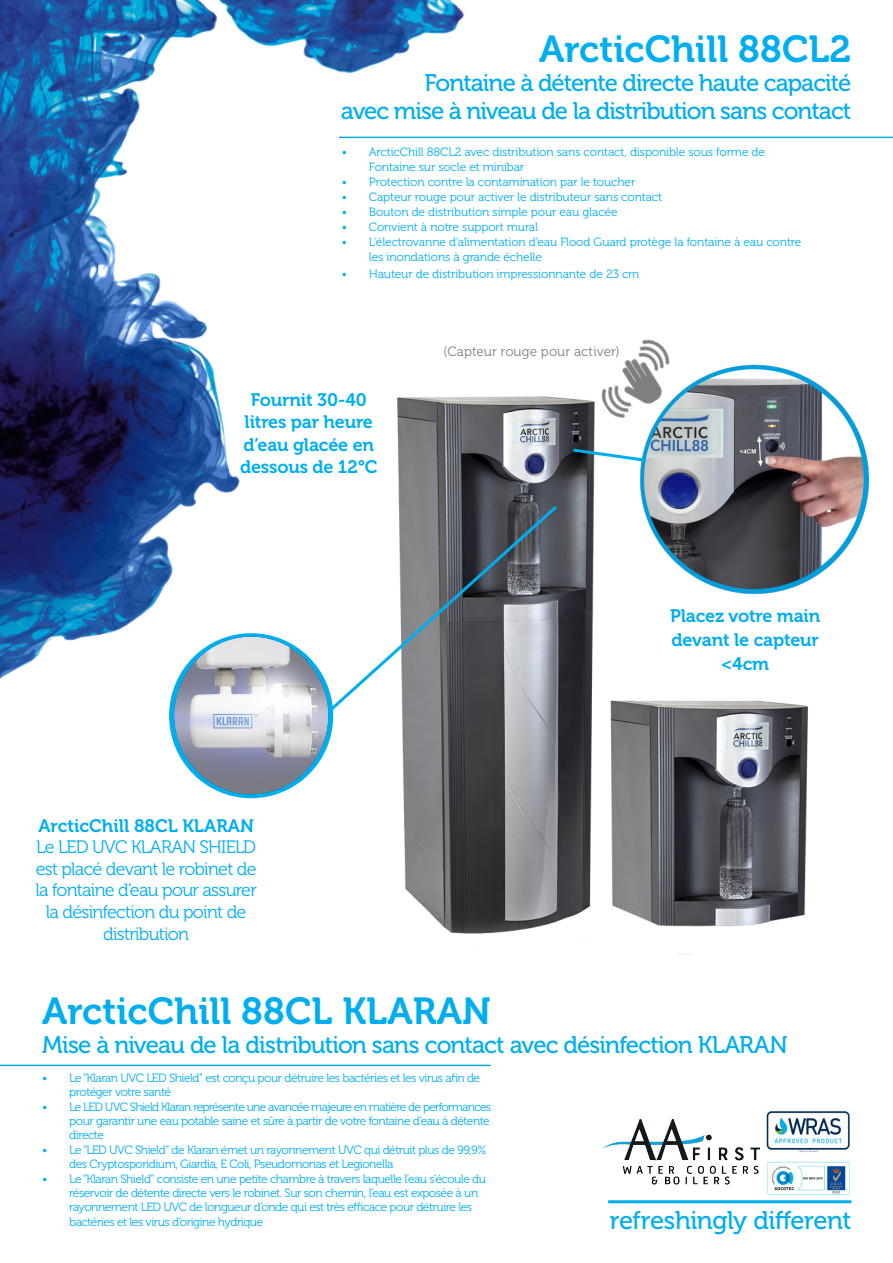
<style>
.page{position:relative;width:893px;height:1263px;background:#fff}
.page>*{position:absolute;margin:0;border:0;box-sizing:border-box;transform-origin:0 0}
.t1{font:37.5px "Museo 700";color:#00aeef}
.t2{font:25.5px "Museo 500";letter-spacing:-.02em;color:#00aeef}
.t3{font:24px "Museo 500";letter-spacing:-.04em;color:#00aeef}
.t4{font:18px/21.6px "Museo 300";letter-spacing:-.04em;color:#00aeef;text-align:center}
.t5{font:18px/22.5px "Museo 700";letter-spacing:-.01em;color:#00aeef;text-align:center}
.t6{font:13.5px "Museo 300";letter-spacing:.005em;color:#808080}
.t7{font:12px/14.4px "Museo 300";letter-spacing:-.04em;color:#00aeef}
.t8{font:12px/15px "Museo 300";letter-spacing:-.01em;color:#00aeef}
.s1{font-family:"Museo 700"}
</style>
<div class="page">
<img style="left:0;top:0;width:480px;height:679px">
<img style="left:348px;top:330px;width:460px;height:625px">
<img style="left:612px;top:330px;width:257px;height:290px">
<img style="left:585px;top:330px;width:104px;height:95px">
<hr style="left:608px;top:1200px;width:243px;height:3px;background:#00aeef">
<img style="left:604px;top:1120px;width:156px;height:65px">
<hr style="left:0;top:1065px;width:491px;height:1px;background:#08aadf">
<img style="left:766px;top:1111px;width:84px;height:42px">
<img style="left:767px;top:1161px;width:83px;height:34px">
<hr style="left:339px;top:137px;width:554px;height:1px;background:#08aadf">
<img style="left:139px;top:597px;width:247px;height:217px">
<svg style="left:327px;top:503px;width:233px;height:211px"></svg>
<svg style="left:570px;top:447px;width:77px;height:16px"></svg>
<p class="t1" style="left:539px;top:28px;width:314px">ArcticChill 88CL2</p>
<p class="t3" style="left:424px;top:69px;width:428px">Fontaine à détente directe haute capacité</p>
<p class="t3" style="left:341px;top:98px;width:512px">avec mise à niveau de la distribution sans contact</p>
<p class="t8" style="left:369px;top:145px;width:398px;text-indent:-27px">• ArcticChill 88CL2 avec distribution sans contact, disponible sous forme de<br>Fontaine sur socle et minibar</p>
<p class="t8" style="left:342px;top:175px;width:295px">• Protection contre la contamination par le toucher</p>
<p class="t8" style="left:342px;top:190px;width:322px">• Capteur rouge pour activer le distributeur sans contact</p>
<p class="t8" style="left:342px;top:205px;width:277px">• Bouton de distribution simple pour eau glacée</p>
<p class="t8" style="left:342px;top:220px;width:198px">• Convient à notre support mural</p>
<p class="t8" style="left:369px;top:235px;width:434px;text-indent:-27px">• L’électrovanne d’alimentation d’eau Flood Guard protège la fontaine à eau contre les inondations à grande échelle</p>
<p class="t8" style="left:342px;top:266px;width:299px">• Hauteur de distribution impressionnante de 23 cm</p>
<p class="t5" style="left:240px;top:388px;width:139px">Fournit 30-40 litres par heure d’eau glacée en dessous de 12°C</p>
<p class="t4" style="left:35px;top:815px;width:223px"><span class="s1">ArcticChill 88CL KLARAN<br></span>Le LED UVC KLARAN SHIELD est placé devant le robinet de la fontaine d’eau pour assurer la désinfection du point de distribution</p>
<p class="t6" style="left:444px;top:344px;width:178px">(Capteur rouge pour activer)</p>
<p class="t5" style="left:670px;top:604px;width:152px;line-height:24px">Placez votre main devant le capteur &lt;4cm</p>
<p class="t1" style="left:42px;top:990px;width:450px">ArcticChill 88CL KLARAN</p>
<p class="t3" style="left:42px;top:1032px;width:747px">Mise à niveau de la distribution sans contact avec désinfection KLARAN</p>
<p class="t7" style="left:69px;top:1071px;width:412px;text-indent:-27px">• Le “Klaran UVC LED Shield” est conçu pour détruire les bactéries et les virus afin de protéger votre santé</p>
<p class="t7" style="left:69px;top:1099px;width:423px;text-align:justify;text-indent:-27px">• Le LED UVC Shield Klaran représente une avancée majeure en matière de performances pour garantir une eau potable saine et sûre à partir de votre fontaine d’eau à détente directe</p>
<p class="t7" style="left:69px;top:1143px;width:419px;text-indent:-27px">• Le “LED UVC Shield” de Klaran émet un rayonnement UVC qui détruit plus de 99,9% des Cryptosporidium, Giardia, E Coli, Pseudomonas et Legionella</p>
<p class="t7" style="left:69px;top:1171px;width:418px;text-indent:-27px">• Le “Klaran Shield” consiste en une petite chambre à travers laquelle l’eau s’écoule du réservoir de détente directe vers le robinet. Sur son chemin, l’eau est exposée à un rayonnement LED UVC de longueur d’onde qui est très efficace pour détruire les bactéries et les virus d’origine hydrique</p>
<p class="t2" style="left:610px;top:1206px;width:243px">refreshingly different</p>
</div>
